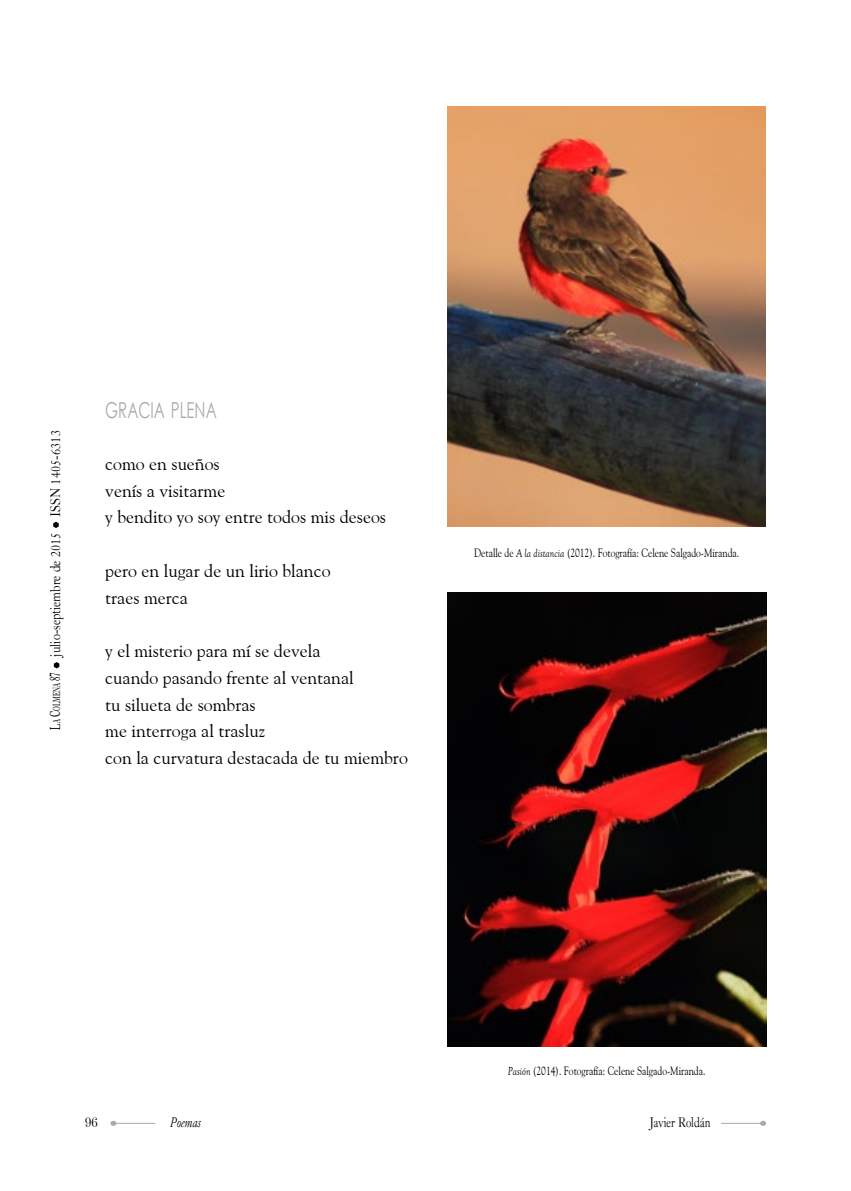
<style>
.page{position:relative;width:851px;height:1191px;background:#fff}
.page>*{position:absolute;margin:0;border:0;box-sizing:border-box;transform-origin:0 0}
.t1{font:21.9px "Century Gothic";color:#a7a9ac;scale:.68 1}
.t2{font:18px/26.7px "Goudy Old Style BT";color:#000}
.t3{font:15px "Caslon Old Face BT";color:#000;scale:.9 1}
.t4{font:15px "Caslon Old Face BT";color:#000;scale:.8 1}
.t5{font:italic 15px "Caslon Old Face BT";color:#000;scale:.8 1}
.t6{font:300 13.5px "Windsor BT";color:#000;scale:.8 1}
.t7{font:12px "Goudy Old Style BT";color:#000;scale:.8 1}
.s1{font-family:"Dutch 766 BT Roman A"}
.s2{font-family:"Dutch 766 BT Roman A";font-size:10.5px}
.s3{font-family:"Goudy Old Style T";font-style:italic}
</style>
<div class="page">
<svg style="left:759px;top:1120px;width:7px;height:6px"></svg>
<hr style="left:721px;top:1123px;width:42px;height:1px;background:#a7a9ac">
<svg style="left:110px;top:1120px;width:7px;height:6px"></svg>
<hr style="left:113px;top:1123px;width:42px;height:1px;background:#a7a9ac">
<svg style="left:53px;top:662px;width:7px;height:7px"></svg>
<svg style="left:53px;top:521px;width:6px;height:7px"></svg>
<img style="left:447px;top:592px;width:318px;height:454px">
<img style="left:448px;top:106px;width:317px;height:420px">
<p class="t3" style="left:46px;top:729px;width:334px;rotate:-90deg"><span class="s1">L</span><span class="s2">a</span> <span class="s1">C</span><span class="s2">olmena</span> <span class="s1">87</span> julio-septiembre de 2015 ISSN 1405-6313</p>
<p class="t1" style="left:105px;top:395px;width:165px">GRACIA PLENA</p>
<p class="t2" style="left:105px;top:450px;width:282px">como en sueños<br>venís a visitarme<br>y bendito yo soy entre todos mis deseos</p>
<p class="t2" style="left:105px;top:557px;width:227px">pero en lugar de un lirio blanco traes merca</p>
<p class="t2" style="left:105px;top:637px;width:304px">y el misterio para mí se devela<br>cuando pasando frente al ventanal<br>tu silueta de sombras<br>me interroga al trasluz<br>con la curvatura destacada de tu miembro</p>
<p class="t7" style="left:474px;top:546px;width:333px">Detalle de <span class="s3">A la distancia</span> (2012). Fotografía: Celene Salgado-Miranda.</p>
<p class="t7" style="left:508px;top:1063px;width:248px"><span class="s3">Pasión</span> (2014). Fotografía: Celene Salgado-Miranda.</p>
<p class="t6" style="left:85px;top:1114px;width:17px">96</p>
<p class="t5" style="left:170px;top:1113px;width:40px">Poemas</p>
<p class="t4" style="left:649px;top:1113px;width:78px">Javier Roldán</p>
</div>
